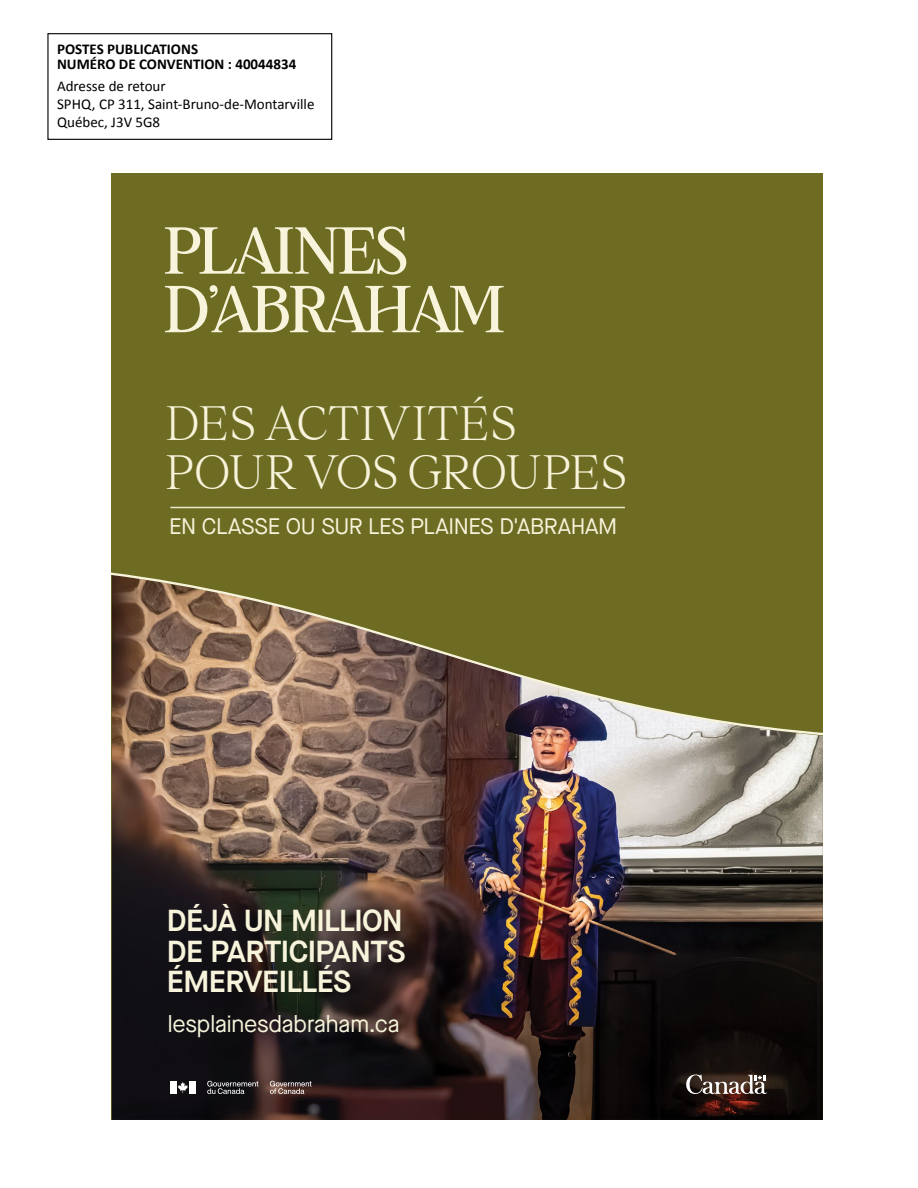
<style>
.page{position:relative;width:918px;height:1188px;background:#fff}
.page>*{position:absolute;margin:0;border:0;box-sizing:border-box;transform-origin:0 0}
.t1{font:300 49.05px/49.1px "Teodor";letter-spacing:-.04em;color:#f7f4db}
.t2{font:600 30.45px/30.5px "Maison Neue";letter-spacing:-.02em;color:#f7f4db;text-align:justify}
.t3{font:23.25px "Maison Neue";letter-spacing:-.005em;color:#f7f4db}
.t4{font:22.5px "Maison Neue";letter-spacing:-.015em;color:#f7f4db}
.t5{font:15px/18px "Calibri";color:#000}
.t6{font:700 15px/15px "Calibri";color:#000}
</style>
<div class="page">
<div style="left:112px;top:173px;width:711px;height:947px;background:#6e6b23"></div>
<svg style="left:165px;top:226px;width:241px;height:49px"></svg>
<svg style="left:165px;top:285px;width:339px;height:47px"></svg>
<img style="left:112px;top:741px;width:711px;height:379px">
<svg style="left:112px;top:572px;width:711px;height:169px"></svg>
<svg style="left:270px;top:1081px;width:42px;height:13px"></svg>
<svg style="left:207px;top:1081px;width:51px;height:13px"></svg>
<div style="left:189px;top:1081px;width:7px;height:13px;background:#fff"></div>
<svg style="left:178px;top:1082px;width:10px;height:11px"></svg>
<div style="left:170px;top:1081px;width:6px;height:13px;background:#fff"></div>
<svg style="left:686px;top:1074px;width:81px;height:20px;background:#73665e"></svg>
<hr style="left:170px;top:507px;width:455px;height:1px;background:#ede9ca">
<div style="left:47px;top:33px;width:285px;height:107px;border:1px solid #000"></div>
<p class="t6" style="left:57px;top:41px;width:241px">POSTES PUBLICATIONS<br>NUMÉRO DE CONVENTION : 40044834</p>
<p class="t5" style="left:57px;top:77px;width:259px">Adresse de retour<br>SPHQ, CP 311, Saint-Bruno-de-Montarville<br>Québec, J3V 5G8</p>
<h1 class="t1" style="left:165px;top:396px;width:465px">DES ACTIVITÉS<br>POUR VOS GROUPES</h1>
<h3 class="t4" style="left:169px;top:511px;width:449px">EN CLASSE OU SUR LES PLAINES D'ABRAHAM</h3>
<h2 class="t2" style="left:167px;top:905px;width:240px">DÉJÀ UN MILLION DE PARTICIPANTS ÉMERVEILLÉS</h2>
<h3 class="t3" style="left:168px;top:1008px;width:233px">lesplainesdabraham.ca</h3>
</div>
